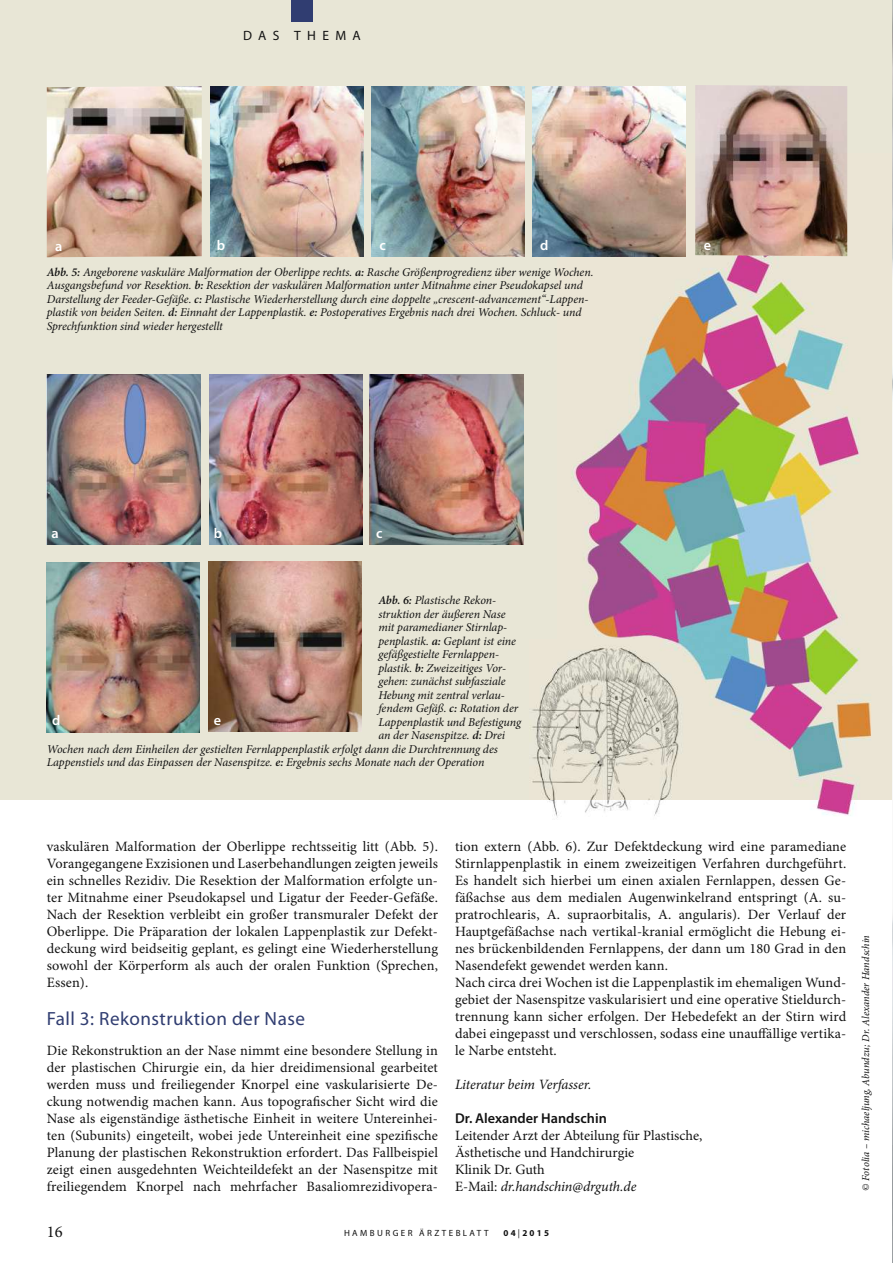
<style>
.page{position:relative;width:893px;height:1263px;background:#fff}
.page>*{position:absolute;margin:0;border:0;box-sizing:border-box;transform-origin:0 0}
.t1{font:19.2px "Myriad Pro Regular OV VGRDQA";letter-spacing:.025em;color:#303d71}
.t2{font:16.5px "Minion Pro";color:#121212}
.t3{font:14.25px/17px "Minion Pro";letter-spacing:.01em;color:#121212;text-align:justify}
.t4{font:italic 14.25px "Minion Pro";letter-spacing:-.01em;color:#121212}
.t5{font:14.25px "Myriad Pro Semibold OV MGRDQA";color:#121212}
.t6{font:14.25px "Myriad Pro Semibold OV MGRDQA";color:#fff}
.t7{font:13.5px "Myriad Pro Regular OV VGRDQA";letter-spacing:.47em;color:#121212}
.t8{font:italic 12px/13.5px "Minion Pro";letter-spacing:-.01em;color:#121212}
.t9{font:italic 10.5px "Minion Pro";color:#121212}
.t10{font:9px "Myriad Pro Regular OV WGRDQA";letter-spacing:.27em;color:#121212}
.t11{font:9px "Myriad Pro Bold OV XGRDQA";letter-spacing:.25em;color:#121212}
.s1{font-weight:600}
.s2{font-style:italic}
.s3{font-family:"Myriad Pro Regular OV WGRDQA"}
</style>
<div class="page">
<div style="left:0;top:0;width:893px;height:799px;background:#e8e6d6"></div>
<img style="left:701px;top:799px;width:191px;height:17px">
<img style="left:557px;top:205px;width:315px;height:594px">
<div style="left:291px;top:0;width:22px;height:21px;background:#303d71"></div>
<img style="left:47px;top:86px;width:155px;height:171px">
<img style="left:210px;top:86px;width:154px;height:170px">
<img style="left:371px;top:86px;width:153px;height:170px">
<img style="left:533px;top:86px;width:153px;height:170px">
<img style="left:695px;top:85px;width:152px;height:171px">
<img style="left:47px;top:374px;width:154px;height:170px">
<img style="left:209px;top:374px;width:153px;height:170px">
<img style="left:370px;top:374px;width:153px;height:170px">
<img style="left:47px;top:562px;width:153px;height:170px">
<img style="left:208px;top:561px;width:153px;height:170px">
<img style="left:529px;top:799px;width:29px;height:19px">
<img style="left:532px;top:670px;width:25px;height:129px">
<img style="left:557px;top:639px;width:144px;height:177px">
<img style="left:892px;top:1px;width:1px;height:1261px">
<p class="t7" style="left:243px;top:27px;width:119px">DAS THEMA</p>
<p class="t6" style="left:55px;top:238px;width:9px">a</p>
<p class="t6" style="left:217px;top:237px;width:10px">b</p>
<p class="t6" style="left:379px;top:237px;width:8px">c</p>
<p class="t6" style="left:540px;top:237px;width:10px">d</p>
<p class="t6" style="left:704px;top:237px;width:9px">e</p>
<p class="t8" style="left:47px;top:268px;width:548px"><span class="s1">Abb. 5:</span> Angeborene vaskuläre Malformation der Oberlippe rechts. <span class="s1">a:</span> Rasche Größenprogredienz über wenige Wochen.<br>Ausgangsbefund vor Resektion. <span class="s1">b:</span> Resektion der vaskulären Malformation unter Mitnahme einer Pseudokapsel und Darstellung der Feeder-Gefäße. <span class="s1">c:</span> Plastische Wiederherstellung durch eine doppelte „crescent-advancement“-Lappen&shy;plastik von beiden Seiten. <span class="s1">d:</span> Einnaht der Lappenplastik. <span class="s1">e:</span> Postoperatives Ergebnis nach drei Wochen. Schluck- und Sprechfunktion sind wieder hergestellt</p>
<p class="t6" style="left:51px;top:525px;width:9px">a</p>
<p class="t6" style="left:214px;top:525px;width:10px">b</p>
<p class="t6" style="left:376px;top:525px;width:8px">c</p>
<p class="t8" style="left:378px;top:596px;width:119px"><span class="s1">Abb. 6:</span> Plastische Rekon-</p>
<p class="t8" style="left:378px;top:609px;width:129px">struktion der äußeren Nase</p>
<p class="t8" style="left:378px;top:623px;width:130px">mit paramedianer Stirnlap-</p>
<p class="t8" style="left:378px;top:636px;width:139px">penplastik. <span class="s1">a:</span> Geplant ist eine</p>
<p class="t8" style="left:378px;top:650px;width:122px">gefäßgestielte Fernlappen-</p>
<p class="t8" style="left:378px;top:663px;width:129px">plastik. <span class="s1">b:</span> Zweizeitiges Vor-</p>
<p class="t8" style="left:378px;top:677px;width:129px">gehen: zunächst subfasziale</p>
<p class="t8" style="left:378px;top:690px;width:128px">Hebung mit zentral verlau-</p>
<p class="t8" style="left:378px;top:704px;width:141px">fendem Gefäß. <span class="s1">c:</span> Rotation der</p>
<p class="t8" style="left:378px;top:717px;width:144px">Lappenplastik und Befestigung</p>
<p class="t8" style="left:378px;top:731px;width:128px">an der Nasenspitze. <span class="s1">d:</span> Drei</p>
<p class="t8" style="left:47px;top:744px;width:452px">Wochen nach dem Einheilen der gestielten Fernlappenplastik erfolgt dann die Durchtrennung des</p>
<p class="t8" style="left:47px;top:758px;width:439px">Lappenstiels und das Einpassen der Nasenspitze. <span class="s1">e:</span> Ergebnis sechs Monate nach der Operation</p>
<p class="t6" style="left:52px;top:712px;width:10px">d</p>
<p class="t6" style="left:214px;top:712px;width:9px">e</p>
<p class="t3" style="left:47px;top:837px;width:393px">vaskulären Malformation der Oberlippe rechtsseitig litt (Abb. 5).<br>Vorangegangene Exzisionen und Laserbehandlungen zeigten jeweils ein schnelles Rezidiv. Die Resektion der Malformation erfolgte un&shy;ter Mitnahme einer Pseudokapsel und Ligatur der Feeder-Gefäße.<br>Nach der Resektion verbleibt ein großer transmuraler Defekt der Oberlippe. Die Präparation der lokalen Lappenplastik zur Defekt&shy;deckung wird beidseitig geplant, es gelingt eine Wiederherstellung sowohl der Körperform als auch der oralen Funktion (Sprechen, Essen).</p>
<h1 class="t1" style="left:47px;top:1007px;width:260px">Fall 3: Rekonstruktion der Nase</h1>
<p class="t3" style="left:47px;top:1041px;width:393px">Die Rekonstruktion an der Nase nimmt eine besondere Stellung in der plastischen Chirurgie ein, da hier dreidimensional gearbeitet werden muss und freiliegender Knorpel eine vaskularisierte De&shy;ckung notwendig machen kann. Aus topografischer Sicht wird die Nase als eigenständige ästhetische Einheit in weitere Untereinhei&shy;ten (Subunits) eingeteilt, wobei jede Untereinheit eine spezifische Planung der plastischen Rekonstruktion erfordert. Das Fallbeispiel zeigt einen ausgedehnten Weichteildefekt an der Nasenspitze mit freiliegendem Knorpel nach mehrfacher Basaliomrezidivopera-</p>
<p class="t3" style="left:455px;top:837px;width:393px;text-align:left;text-indent:206px">ec ung wird eine paramediane Stirnlappenplastik in einem zweizeitigen Verfahren durchgeführt.<br>Es handelt sich hierbei um einen axialen Fernlappen, dessen Ge&shy;fäßachse aus dem medialen Augenwinkelrand entspringt (A. su&shy;pratrochlearis, A. supraorbitalis, A. angularis). Der Verlauf der Hauptgefäßachse nach vertikal-kranial ermöglicht die Hebung ei&shy;nes brückenbildenden Fernlappens, der dann um 180 Grad in den Nasendefekt gewendet werden kann.<br>Nach circa drei Wochen ist die Lappenplastik im ehemaligen Wund&shy;gebiet der Nasenspitze vaskularisiert und eine operative Stieldurch&shy;trennung kann sicher erfolgen. Der Hebedefekt an der Stirn wird dabei eingepasst und verschlossen, sodass eine unauffällige vertika&shy;le Narbe entsteht.</p>
<p class="t4" style="left:455px;top:1079px;width:138px">Literatur beim Verfasser.</p>
<p class="t5" style="left:455px;top:1109px;width:153px">Dr. Alexander Handschin</p>
<p class="t3" style="left:455px;top:1126px;width:249px;text-align:left">Leitender Arzt der Abteilung für Plastische,<br>Ästhetische und Handchirurgie<br>Klinik Dr. Guth<br>E-Mail: <span class="s2">dr.handschin@drguth.de</span></p>
<p class="t3" style="left:455px;top:837px;width:142px">tion extern (Abb 6) Z</p>
<p class="t3" style="left:556px;top:837px;width:5px">.</p>
<p class="t3" style="left:577px;top:837px;width:65px">. ur ee</p>
<p class="t3" style="left:614px;top:837px;width:67px">Dfktd k</p>
<p class="t2" style="left:47px;top:1221px;width:17px">16</p>
<p class="t10" style="left:344px;top:1227px;width:146px">HAMBURGER ÄRZTEBLATT</p>
<p class="t11" style="left:503px;top:1227px;width:47px">04<span class="s3">|</span>2015</p>
<p class="t9" style="left:862px;top:1191px;width:257px;rotate:-90deg">© Fotolia – michaeljung, Abundzu; Dr. Alexander Handschin</p>
</div>
